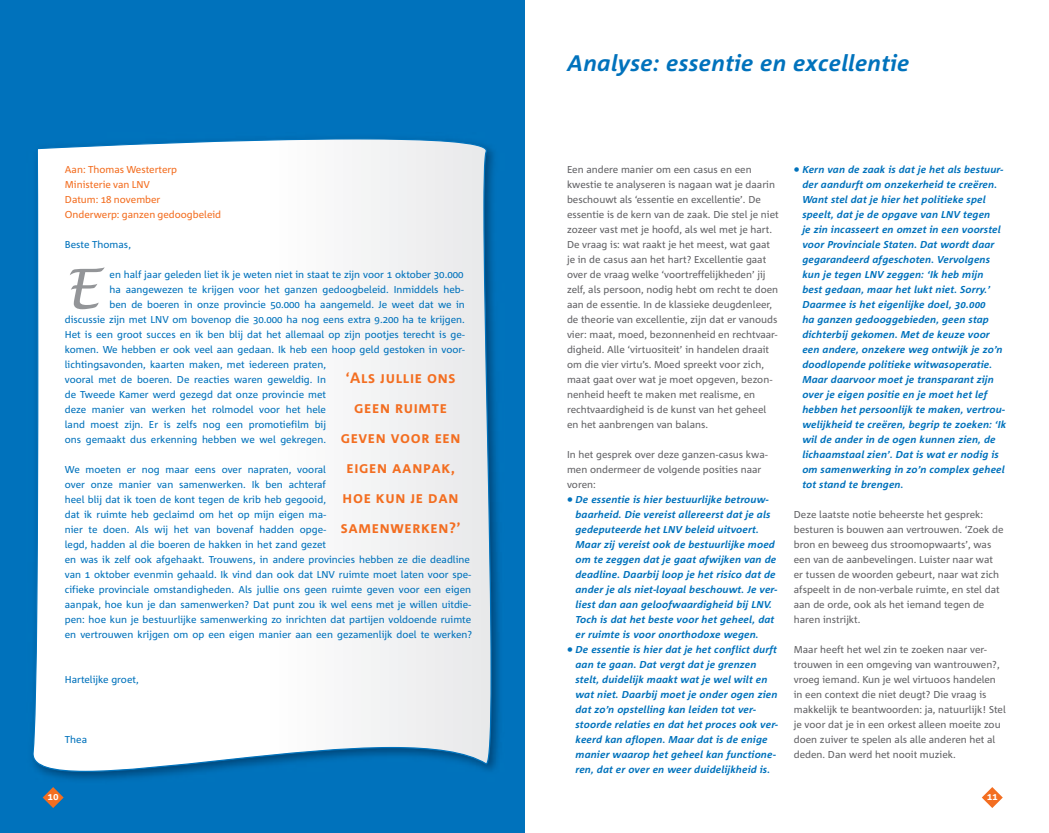
<style>
.page{position:relative;width:1049px;height:833px;background:#fff}
.page>*{position:absolute;margin:0;border:0;box-sizing:border-box;transform-origin:0 0}
.t1{font:italic 54.5px "Lucida Handwriting";color:#939598}
.t2{font:22.5px "Agrofont Vet Cursief";color:#0072bc}
.t3{font:15px/30px "Agrofont Vet Caps";color:#f36e21;text-align:center}
.t4{font:10px/15px "Agrofont Vet Cursief";color:#0072bc}
.t5{font:10px/15px "Agrofont Normaal";color:#0072bc}
.t6{font:10px/15px "Agrofont Normaal";color:#636366}
.t7{font:10px/15px "Agrofont Normaal";color:#f36e21}
.t8{font:10px "Agrofont Vet";color:#fff}
</style>
<div class="page">
<div style="left:0;top:0;width:524px;height:833px;background:#0072bc"></div>
<svg style="left:41px;top:150px;width:459px;height:648px"></svg>
<svg style="left:32px;top:138px;width:460px;height:634px;fill:#fefefe"></svg>
<svg style="left:43px;top:787px;width:21px;height:21px"></svg>
<svg style="left:982px;top:787px;width:21px;height:21px"></svg>
<p class="t7" style="left:65px;top:162px;width:158px">Aan: Thomas Westerterp<br>Ministerie van LNV<br>Datum: 18 november<br>Onderwerp: ganzen gedoogbeleid</p>
<p class="t5" style="left:65px;top:237px;width:68px">Beste Thomas,</p>
<h1 class="t1" style="left:65px;top:256px;width:35px">E</h1>
<p class="t5" style="left:110px;top:267px;width:355px">en half jaar geleden liet ik je weten niet in staat te zijn voor 1 oktober 30.000</p>
<p class="t5" style="left:110px;top:282px;width:356px">ha aangewezen te krijgen voor het ganzen gedoogbeleid. Inmiddels heb-</p>
<p class="t5" style="left:110px;top:297px;width:357px">ben de boeren in onze provincie 50.000 ha aangemeld. Je weet dat we in</p>
<p class="t5" style="left:65px;top:312px;width:402px">discussie zijn met LNV om bovenop die 30.000 ha nog eens extra 9.200 ha te krijgen.</p>
<p class="t5" style="left:65px;top:327px;width:401px">Het is een groot succes en ik ben blij dat het allemaal op zijn pootjes terecht is ge-</p>
<p class="t5" style="left:65px;top:342px;width:401px">komen. We hebben er ook veel aan gedaan. Ik heb een hoop geld gestoken in voor-</p>
<p class="t5" style="left:65px;top:357px;width:263px">lichtingsavonden, kaarten maken, met iedereen praten,</p>
<p class="t5" style="left:65px;top:372px;width:263px">vooral met de boeren. De reacties waren geweldig. In</p>
<p class="t5" style="left:65px;top:387px;width:263px">de Tweede Kamer werd gezegd dat onze provincie met</p>
<p class="t5" style="left:65px;top:402px;width:263px">deze manier van werken het rolmodel voor het hele</p>
<p class="t5" style="left:65px;top:417px;width:263px">land moest zijn. Er is zelfs nog een promotiefilm bij</p>
<p class="t5" style="left:65px;top:432px;width:263px">ons gemaakt dus erkenning hebben we wel gekregen.</p>
<p class="t5" style="left:65px;top:462px;width:409px">We moeten er nog maar eens over napraten, vooral<br>over onze manier van samenwerken. Ik ben achteraf<br>heel blij dat ik toen de kont tegen de krib heb gegooid,<br>dat ik ruimte heb geclaimd om het op mijn eigen ma-<br>nier te doen. Als wij het van bovenaf hadden opge-<br>legd, hadden al die boeren de hakken in het zand gezet<br>en was ik zelf ook afgehaakt. Trouwens, in andere provincies hebben ze die deadline van 1 oktober evenmin gehaald. Ik vind dan ook dat LNV ruimte moet laten voor spe&shy;cifieke provinciale omstandigheden. Als jullie ons geen ruimte geven voor een eigen aanpak, hoe kun je dan samenwerken? Dat punt zou ik wel eens met je willen uitdie&shy;pen: hoe kun je bestuurlijke samenwerking zo inrichten dat partijen voldoende ruimte en vertrouwen krijgen om op een eigen manier aan een gezamenlijk doel te werken?</p>
<p class="t5" style="left:65px;top:672px;width:75px">Hartelijke groet,</p>
<h3 class="t3" style="left:340px;top:363px;width:122px">‘Als jullie ons geen ruimte geven voor een eigen aanpak, hoe kun je dan samenwerken?’</h3>
<p class="t5" style="left:65px;top:732px;width:24px">Thea</p>
<h2 class="t2" style="left:567px;top:51px;width:344px">Analyse: essentie en excellentie</h2>
<p class="t6" style="left:567px;top:162px;width:213px">Een andere manier om een casus en een kwestie te analyseren is nagaan wat je daarin beschouwt als ‘essentie en excellentie’. De essentie is de kern van de zaak. Die stel je niet zozeer vast met je hoofd, als wel met je hart.<br>De vraag is: wat raakt je het meest, wat gaat je in de casus aan het hart? Excellentie gaat over de vraag welke ‘voortreffelijkheden’ jij zelf, als persoon, nodig hebt om recht te doen aan de essentie. In de klassieke deugdenleer, de theorie van excellentie, zijn dat er vanouds vier: maat, moed, bezonnenheid en rechtvaar&shy;digheid. Alle ‘virtuositeit’ in handelen draait om die vier virtu’s. Moed spreekt voor zich, maat gaat over wat je moet opgeven, bezon&shy;nenheid heeft te maken met realisme, en rechtvaardigheid is de kunst van het geheel en het aanbrengen van balans.</p>
<p class="t6" style="left:567px;top:447px;width:202px">In het gesprek over deze ganzen-casus kwa&shy;men ondermeer de volgende posities naar voren:</p>
<p class="t4" style="left:575px;top:492px;width:203px;text-indent:-8px">• De essentie is hier bestuurlijke betrouw&shy;baarheid. Die vereist allereerst dat je als gedeputeerde het LNV beleid uitvoert.<br>Maar zij vereist ook de bestuurlijke moed om te zeggen dat je gaat afwijken van de deadline. Daarbij loop je het risico dat de ander je als niet-loyaal beschouwt. Je ver&shy;liest dan aan geloofwaardigheid bij LNV.<br>Toch is dat het beste voor het geheel, dat er ruimte is voor onorthodoxe wegen.</p>
<p class="t4" style="left:575px;top:642px;width:204px;text-indent:-8px">• De essentie is hier dat je het conflict durft aan te gaan. Dat vergt dat je grenzen stelt, duidelijk maakt wat je wel wilt en wat niet. Daarbij moet je onder ogen zien dat zo’n opstelling kan leiden tot ver&shy;stoorde relaties en dat het proces ook ver&shy;keerd kan aflopen. Maar dat is de enige manier waarop het geheel kan functione&shy;ren, dat er over en weer duidelijkheid is.</p>
<p class="t4" style="left:802px;top:162px;width:206px;text-indent:-8px">• Kern van de zaak is dat je het als bestuur&shy;der aandurft om onzekerheid te creëren.<br>Want stel dat je hier het politieke spel speelt, dat je de opgave van LNV tegen<br>je zin incasseert en omzet in een voorstel voor Provinciale Staten. Dat wordt daar gegarandeerd afgeschoten. Vervolgens kun je tegen LNV zeggen: ‘Ik heb mijn<br>best gedaan, maar het lukt niet. Sorry.’ Daarmee is het eigenlijke doel, 30.000<br>ha ganzen gedooggebieden, geen stap dichterbij gekomen. Met de keuze voor een andere, onzekere weg ontwijk je zo’n doodlopende politieke witwasoperatie.<br>Maar daarvoor moet je transparant zijn over je eigen positie en je moet het lef hebben het persoonlijk te maken, vertrou&shy;welijkheid te creëren, begrip te zoeken: ‘Ik wil de ander in de ogen kunnen zien, de lichaamstaal zien’. Dat is wat er nodig is om samenwerking in zo’n complex geheel tot stand te brengen.</p>
<p class="t6" style="left:794px;top:507px;width:211px">Deze laatste notie beheerste het gesprek: besturen is bouwen aan vertrouwen. ‘Zoek de bron en beweeg dus stroomopwaarts’, was een van de aanbevelingen. Luister naar wat er tussen de woorden gebeurt, naar wat zich afspeelt in de non-verbale ruimte, en stel dat aan de orde, ook als het iemand tegen de haren instrijkt.</p>
<p class="t6" style="left:794px;top:642px;width:213px">Maar heeft het wel zin te zoeken naar ver&shy;trouwen in een omgeving van wantrouwen?, vroeg iemand. Kun je wel virtuoos handelen in een context die niet deugt? Die vraag is makkelijk te beantwoorden: ja, natuurlijk! Stel je voor dat je in een orkest alleen moeite zou doen zuiver te spelen als alle anderen het al deden. Dan werd het nooit muziek.</p>
<p class="t8" style="left:48px;top:791px;width:13px">10</p>
<p class="t8" style="left:987px;top:791px;width:13px">11</p>
</div>
